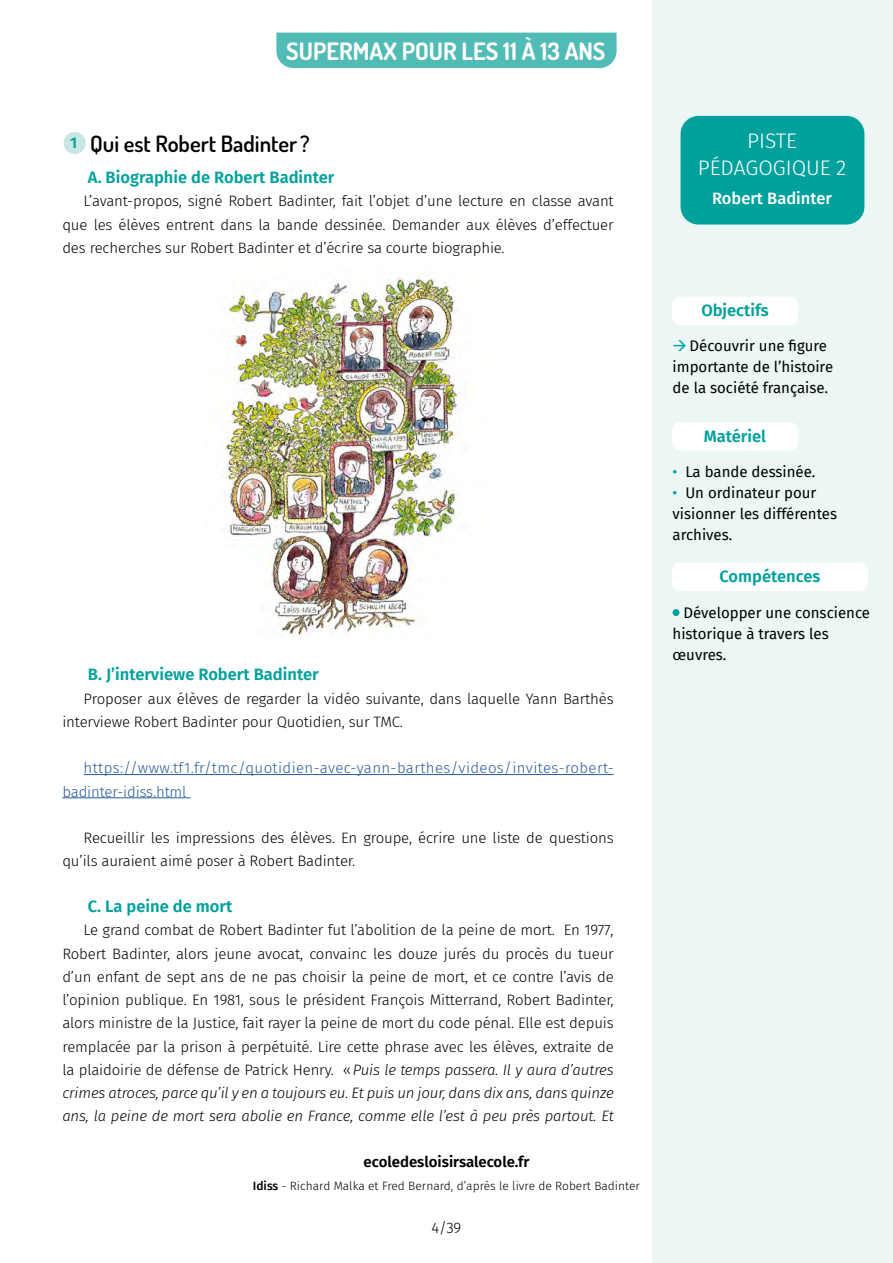
<style>
.page{position:relative;width:893px;height:1263px;background:#fff}
.page>*{position:absolute;margin:0;border:0;box-sizing:border-box;transform-origin:0 0}
.t1{font:700 24px "Dosis";color:#fff}
.t2{font:600 22.5px "Dosis";color:#000}
.t3{font:300 21px/27px "Fira Sans";color:#fff;text-align:center}
.t4{font:600 16.5px "Fira Sans";color:#00a19d}
.t5{font:500 16.5px "Fira Sans";color:#fff}
.t6{font:300 15px/23.2px "Fira Sans";letter-spacing:-.01em;color:#000;text-align:justify}
.t7{font:15px/21px "Fira Sans";color:#000}
.t8{font:300 15px/23.2px "Fira Sans";letter-spacing:.025em;color:#275b9b}
.t9{font:600 15px "Fira Sans";color:#000}
.t10{font:300 12px "Fira Sans";color:#000}
.s1{font-style:italic}
.s2{font-weight:500}
.s3{color:#00a19d}
</style>
<div class="page">
<div style="left:652px;top:0;width:241px;height:1263px;background:#ebf6f5"></div>
<div style="left:276px;top:33px;width:341px;height:35px;background:#51bbb6"></div>
<hr style="left:84px;top:774px;width:530px;height:1px;background:#275b9b">
<hr style="left:62px;top:797px;width:128px;height:1px;background:#275b9b">
<div style="left:64px;top:132px;width:22px;height:22px;background:#c8e6e3;border-radius:50%"></div>
<div style="left:680px;top:116px;width:184px;height:109px;background:#00a19d;border-radius:18px"></div>
<div style="left:672px;top:297px;width:126px;height:28px;background:#fff;border-radius:9px"></div>
<div style="left:672px;top:422px;width:126px;height:28px;background:#fff;border-radius:9px"></div>
<div style="left:672px;top:563px;width:196px;height:28px;background:#fff;border-radius:9px"></div>
<div style="left:673px;top:609px;width:6px;height:7px;background:#00a19d;border-radius:50%"></div>
<img style="left:222px;top:268px;width:238px;height:369px">
<h1 class="t1" style="left:286px;top:35px;width:321px">SUPERMAX POUR LES 11 À 13 ANS</h1>
<h2 class="t2" style="left:70px;top:129px;width:241px"><sup>1</sup> Qui est Robert Badinter ?</h2>
<p class="t4" style="left:88px;top:164px;width:248px">A. Biographie de Robert Badinter</p>
<p class="t6" style="left:62px;top:189px;width:553px;text-indent:21px">L’avant-propos, signé Robert Badinter, fait l’objet d’une lecture en classe avant que les élèves entrent dans la bande dessinée. Demander aux élèves d’effectuer des recherches sur Robert Badinter et d’écrire sa courte biographie.</p>
<p class="t4" style="left:88px;top:661px;width:232px">B. J’interviewe Robert Badinter</p>
<p class="t6" style="left:62px;top:687px;width:553px;text-indent:21px">Proposer aux élèves de regarder la vidéo suivante, dans laquelle Yann Barthès interviewe Robert Badinter pour Quotidien, sur TMC.</p>
<p class="t8" style="left:62px;top:756px;width:553px;text-indent:21px">https://www.tf1.fr/tmc/quotidien-avec-yann-barthes/videos/invites-robert&shy;badinter-idiss.html</p>
<p class="t6" style="left:62px;top:826px;width:553px;text-indent:21px">Recueillir les impressions des élèves. En groupe, écrire une liste de questions qu’ils auraient aimé poser à Robert Badinter.</p>
<p class="t4" style="left:88px;top:893px;width:146px">C. La peine de mort</p>
<p class="t6" style="left:62px;top:918px;width:553px;text-indent:21px">Le grand combat de Robert Badinter fut l’abolition de la peine de mort. En 1977, Robert Badinter, alors jeune avocat, convainc les douze jurés du procès du tueur d’un enfant de sept ans de ne pas choisir la peine de mort, et ce contre l’avis de l’opinion publique. En 1981, sous le président François Mitterrand, Robert Badinter, alors ministre de la Justice, fait rayer la peine de mort du code pénal. Elle est depuis remplacée par la prison à perpétuité. Lire cette phrase avec les élèves, extraite de la plaidoirie de défense de Patrick Henry. «<span class="s1">Puis le temps passera. Il y aura d’autres crimes atroces, parce qu’il y en a toujours eu. Et puis un jour, dans dix ans, dans quinze ans, la peine de mort sera abolie en France, comme elle l’est à peu près partout. Et</span></p>
<p class="t9" style="left:364px;top:1149px;width:167px">ecoledesloisirsalecole.fr</p>
<p class="t10" style="left:253px;top:1177px;width:389px"><span class="s2">Idiss</span> - Richard Malka et Fred Bernard, d’après le livre de Robert Badinter</p>
<p class="t6" style="left:432px;top:1216px;width:31px">4/39</p>
<h3 class="t3" style="left:698px;top:127px;width:150px">PISTE<br>PÉDAGOGIQUE 2</h3>
<p class="t5" style="left:712px;top:185px;width:121px">Robert Badinter</p>
<p class="t4" style="left:701px;top:297px;width:69px">Objectifs</p>
<p class="t7" style="left:673px;top:335px;width:162px;text-indent:17px">Découvrir une figure importante de l’histoire de la société française.</p>
<p class="t4" style="left:704px;top:423px;width:64px">Matériel</p>
<p class="t7" style="left:673px;top:461px;width:144px"><span class="s3">•</span> La bande dessinée.</p>
<p class="t7" style="left:673px;top:482px;width:166px"><span class="s3">•</span> Un ordinateur pour visionner les différentes archives.</p>
<p class="t4" style="left:719px;top:563px;width:102px">Compétences</p>
<p class="t7" style="left:673px;top:601px;width:199px;text-indent:11px">Développer une conscience historique à travers les œuvres.</p>
</div>
